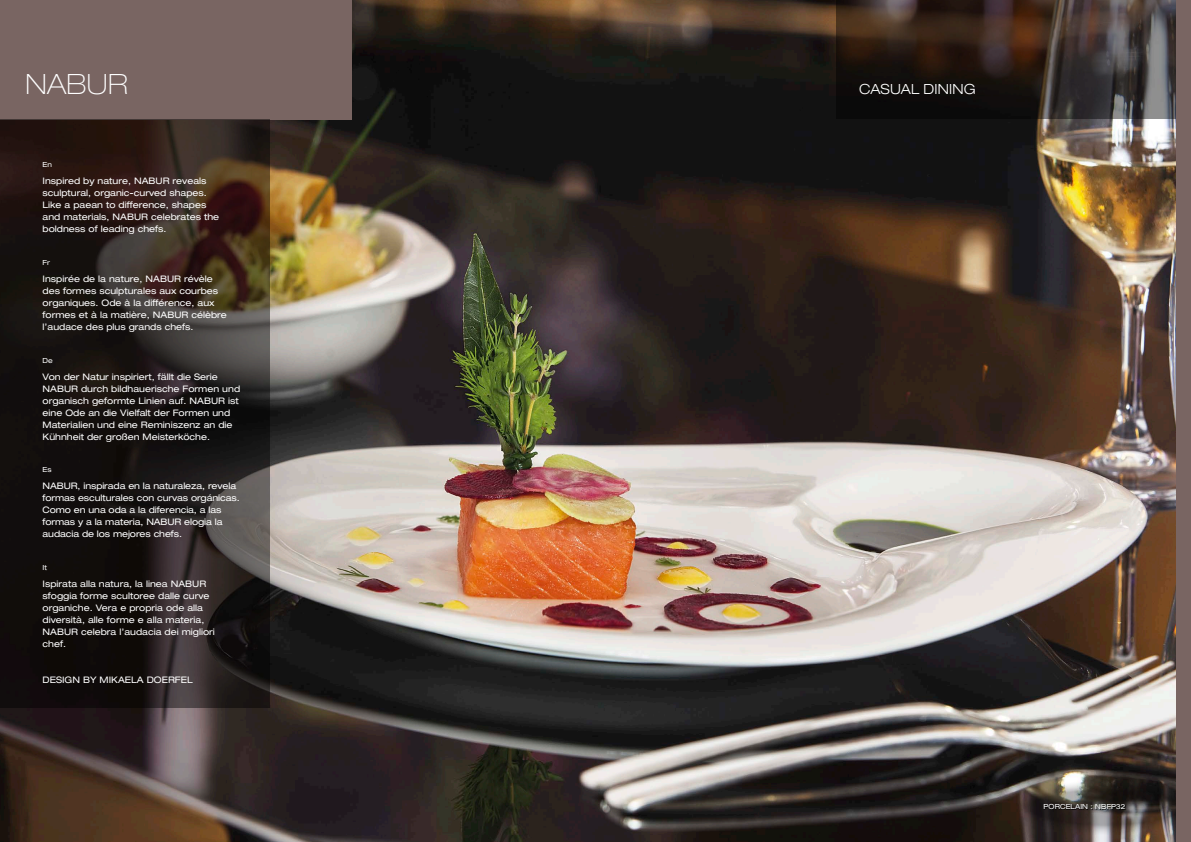
<style>
.page{position:relative;width:1191px;height:842px;background:#fff}
.page>*{position:absolute;margin:0;border:0;box-sizing:border-box;transform-origin:0 0}
.t1{font:100 expanded 28px "Helvetica Neue LT Pro";letter-spacing:.01em;color:#fff}
.t2{font:300 expanded 14px "Helvetica Neue LT Pro";letter-spacing:.015em;color:#fff}
.t3{font:expanded 9px/12px "Helvetica Neue LT Pro";color:#fff}
.t4{font:expanded 7px "Helvetica Neue LT Pro";color:#fff}
</style>
<div class="page">
<img style="left:0;top:0;width:1176px;height:842px">
<svg style="left:836px;top:0;width:340px;height:119px;background:#352b26"></svg>
<div style="left:0;top:0;width:351px;height:119px;background:#796562"></div>
<svg style="left:0;top:119px;width:269px;height:588px;background:#251d1a"></svg>
<img style="left:1017px;top:779px;width:159px;height:57px">
<svg style="left:1043px;top:804px;width:83px;height:6px"></svg>
<div style="left:1176px;top:0;width:15px;height:842px;background:#796562"></div>
<h1 class="t1" style="left:26px;top:67px;width:104px">NABUR</h1>
<h2 class="t2" style="left:859px;top:80px;width:118px">CASUAL DINING</h2>
<p class="t4" style="left:43px;top:161px;width:11px">En</p>
<p class="t3" style="left:43px;top:175px;width:178px">Inspired by nature, NABUR reveals sculptural, organic-curved shapes.<br>Like a paean to difference, shapes and materials, NABUR celebrates the boldness of leading chefs.</p>
<p class="t4" style="left:43px;top:258px;width:9px">Fr</p>
<p class="t3" style="left:43px;top:273px;width:186px">Inspirée de la nature, NABUR révèle des formes sculpturales aux courbes organiques. Ode à la différence, aux formes et à la matière, NABUR célèbre l’audace des plus grands chefs.</p>
<p class="t4" style="left:43px;top:356px;width:12px">De</p>
<p class="t3" style="left:43px;top:370px;width:199px">Von der Natur inspiriert, fällt die Serie NABUR durch bildhauerische Formen und organisch geformte Linien auf. NABUR ist eine Ode an die Vielfalt der Formen und Materialien und eine Reminiszenz an die Kühnheit der großen Meisterköche.</p>
<p class="t4" style="left:43px;top:466px;width:11px">Es</p>
<p class="t3" style="left:43px;top:480px;width:199px">NABUR, inspirada en la naturaleza, revela formas esculturales con curvas orgánicas.<br>Como en una oda a la diferencia, a las formas y a la materia, NABUR elogia la audacia de los mejores chefs.</p>
<p class="t4" style="left:43px;top:563px;width:6px">It</p>
<p class="t3" style="left:43px;top:577px;width:174px">Ispirata alla natura, la linea NABUR sfoggia forme scultoree dalle curve organiche. Vera e propria ode alla diversità, alle forme e alla materia,<br>NABUR celebra l’audacia dei migliori chef.</p>
<p class="t3" style="left:43px;top:673px;width:152px">DESIGN BY MIKAELA DOERFEL</p>
<p class="t4" style="left:1043px;top:803px;width:84px">PORCELAIN : NBFP32</p>
</div>
